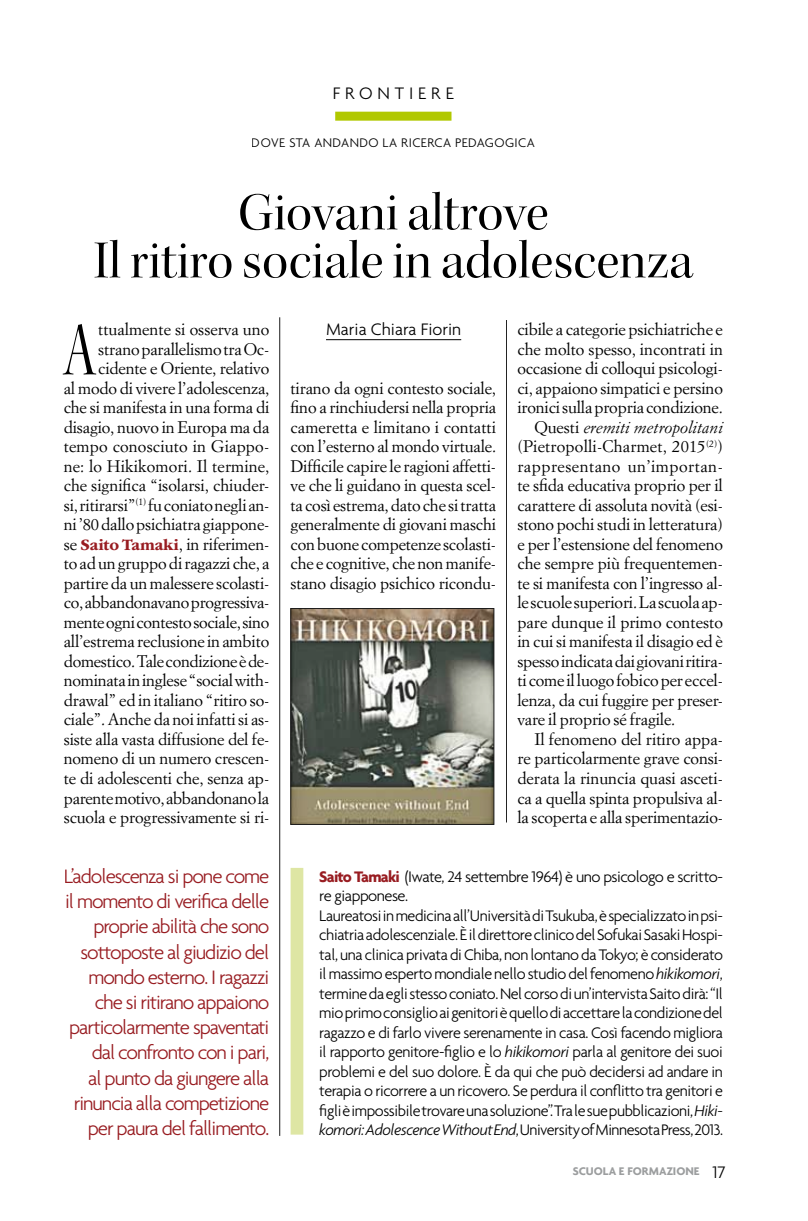
<style>
.page{position:relative;width:808px;height:1221px;background:#fff}
.page>*{position:absolute;margin:0;border:0;box-sizing:border-box;transform-origin:0 0}
.t1{font:77.1px "Kepler Std Disp";color:#000;scale:.7 1}
.t2{font:54px/48px "Kepler Std Disp";color:#000;text-align:center}
.t3{font:300 21px/25.2px "Agenda";letter-spacing:-.05em;color:#981c21;text-align:right}
.t4{font:300 18px "Agenda";color:#000}
.t5{font:300 18px "Agenda";letter-spacing:.27em;color:#000}
.t6{font:16.5px/19.5px "Simoncini Garamond";letter-spacing:-.01em;color:#000;text-align:right}
.t7{font:300 16.5px/19.5px "Agenda";letter-spacing:-.025em;color:#000}
.t8{font:16.5px "Simoncini Garamond";letter-spacing:.01em;color:#000}
.t9{font:italic 16.5px "Simoncini Garamond";letter-spacing:-.005em;color:#000}
.t10{font:16.5px "Simoncini Garamond";letter-spacing:.03em;color:#000}
.t11{font:300 13.5px "Agenda";letter-spacing:.03em;color:#000}
.t12{font:700 12px "Agenda";color:#9c9e9f}
.s1{font-family:"ITC Garamond Std";font-weight:700;color:#981c21}
.s2{font-style:normal}
.s3{font-weight:700;color:#981c21}
.s4{font-style:italic}
.s5{font-weight:300;font-size:18px;color:#000}
</style>
<div class="page">
<hr style="left:326px;top:339px;width:135px;height:1px;background:#000">
<div style="left:335px;top:112px;width:116px;height:9px;background:#b1c800"></div>
<hr style="left:506px;top:320px;width:1px;height:502px;background:#000">
<hr style="left:279px;top:317px;width:1px;height:818px;background:#000">
<img style="left:293px;top:610px;width:199px;height:212px">
<div style="left:291px;top:608px;width:203px;height:216px;border:1px solid #000"></div>
<div style="left:291px;top:867px;width:12px;height:267px;background:#dee6a4"></div>
<p class="t5" style="left:333px;top:83px;width:123px">FRONTIERE</p>
<p class="t11" style="left:252px;top:135px;width:284px">DOVE STA ANDANDO LA RICERCA PEDAGOGICA</p>
<h2 class="t2" style="left:94px;top:189px;width:601px">Giovani altrove<br>Il ritiro sociale in adolescenza</h2>
<p class="t6" style="left:64px;top:319px;width:207px">ttualmente si osserva uno strano parallelismo tra Oc&shy;cidente e Oriente, relativo<br>al modo di vivere l’adolescenza, che si manifesta in una forma di disagio, nuovo in Europa ma da tempo conosciuto in Giappo&shy;ne: lo Hikikomori. Il termine, che significa “isolarsi, chiuder&shy;si, ritirarsi”<sup>(1)</sup> fu coniato negli an&shy;ni ’80 dallo psichiatra giappone&shy;se <span class="s1">Saito Tamaki</span>, in riferimen&shy;to ad un gruppo di ragazzi che, a partire da un malessere scolasti&shy;co, abbandonavano progressiva&shy;mente ogni contesto sociale, sino all’estrema reclusione in ambito domestico. Tale condizione è de&shy;nominata in inglese “social with&shy;drawal” ed in italiano “ritiro so&shy;ciale”. Anche da noi infatti si as&shy;siste alla vasta diffusione del fe&shy;nomeno di un numero crescen&shy;te di adolescenti che, senza ap&shy;parente motivo, abbandonano la scuola e progressivamente si ri-</p>
<h1 class="t1" style="left:64px;top:307px;width:47px">A</h1>
<p class="t4" style="left:326px;top:319px;width:137px">Maria Chiara Fiorin</p>
<p class="t6" style="left:291px;top:378px;width:207px;text-align:justify">tirano da ogni contesto sociale, fino a rinchiudersi nella propria cameretta e limitano i contatti con l’esterno al mondo virtuale.<br>Difficile capire le ragioni affetti&shy;ve che li guidano in questa scel&shy;ta così estrema, dato che si tratta generalmente di giovani maschi con buone competenze scolasti&shy;che e cognitive, che non manife&shy;stano disagio psichico ricondu-</p>
<p class="t6" style="left:517px;top:319px;width:207px">cibile a categorie psichiatriche e</p>
<p class="t6" style="left:517px;top:339px;width:207px">che molto spesso, incontrati in</p>
<p class="t6" style="left:517px;top:358px;width:207px">occasione di colloqui psicologi-</p>
<p class="t6" style="left:517px;top:378px;width:207px">ci, appaiono simpatici e persino</p>
<p class="t6" style="left:517px;top:397px;width:207px">ironici sulla propria condizione.</p>
<p class="t9" style="left:534px;top:417px;width:190px"><span class="s2">Questi</span> eremiti metropolitani</p>
<p class="t8" style="left:517px;top:436px;width:207px">(Pietropolli-Charmet, 2015<sup>(2)</sup>)</p>
<p class="t10" style="left:517px;top:456px;width:207px">rappresentano un’importan-</p>
<p class="t6" style="left:517px;top:475px;width:207px">te sfida educativa proprio per il</p>
<p class="t6" style="left:517px;top:495px;width:207px">carattere di assoluta novità (esi-</p>
<p class="t6" style="left:517px;top:514px;width:207px">stono pochi studi in letteratura)</p>
<p class="t6" style="left:517px;top:534px;width:207px">e per l’estensione del fenomeno</p>
<p class="t6" style="left:517px;top:553px;width:207px">che sempre più frequentemen-</p>
<p class="t6" style="left:517px;top:573px;width:207px">te si manifesta con l’ingresso al-</p>
<p class="t6" style="left:517px;top:592px;width:207px">le scuole superiori. La scuola ap-</p>
<p class="t6" style="left:517px;top:612px;width:207px">pare dunque il primo contesto</p>
<p class="t6" style="left:517px;top:631px;width:207px">in cui si manifesta il disagio ed è</p>
<p class="t6" style="left:517px;top:651px;width:207px">spesso indicata dai giovani ritira-</p>
<p class="t6" style="left:517px;top:670px;width:207px">ti come il luogo fobico per eccel-</p>
<p class="t6" style="left:517px;top:690px;width:207px">lenza, da cui fuggire per preser-</p>
<p class="t6" style="left:517px;top:709px;width:159px">vare il proprio sé fragile.</p>
<p class="t6" style="left:534px;top:729px;width:190px">Il fenomeno del ritiro appa-</p>
<p class="t6" style="left:517px;top:748px;width:207px">re particolarmente grave consi-</p>
<p class="t6" style="left:517px;top:768px;width:207px">derata la rinuncia quasi asceti-</p>
<p class="t6" style="left:517px;top:787px;width:207px">ca a quella spinta propulsiva al-</p>
<p class="t6" style="left:517px;top:807px;width:207px">la scoperta e alla sperimentazio-</p>
<p class="t3" style="left:64px;top:863px;width:207px">L’adolescenza si pone come il momento di verifica delle proprie abilità che sono sottoposte al giudizio del mondo esterno. I ragazzi che si ritirano appaiono particolarmente spaventati dal confronto con i pari,<br>al punto da giungere alla rinuncia alla competizione per paura del fallimento.</p>
<p class="t7" style="left:319px;top:866px;width:405px"><span class="s3">SAITO TAMAKI</span> (Iwate, 24 settembre 1964) è uno psicologo e scritto&shy;re giapponese.<br>Laureatosi in medicina all’Università di Tsukuba, è specializzato in psi&shy;chiatria adolescenziale. È il direttore clinico del Sofukai Sasaki Hospi&shy;tal, una clinica privata di Chiba, non lontano da Tokyo; è considerato il massimo esperto mondiale nello studio del fenomeno <span class="s4">hikikomori</span>, termine da egli stesso coniato. Nel corso di un’intervista Saito dirà: “Il mio primo consiglio ai genitori è quello di accettare la condizione del ragazzo e di farlo vivere serenamente in casa. Così facendo migliora il rapporto genitore-figlio e lo <span class="s4">hikikomori</span> parla al genitore dei suoi problemi e del suo dolore. è da qui che può decidersi ad andare in terapia o ricorrere a un ricovero. Se perdura il conflitto tra genitori e figli è impossibile trovare una soluzione”. Tra le sue pubblicazioni, <span class="s4">Hiki&shy;komori: Adolescence Without End</span>, University of Minnesota Press, 2013.</p>
<p class="t12" style="left:573px;top:1163px;width:154px">SCUOLA E FORMAZIONE <span class="s5">17</span></p>
</div>
